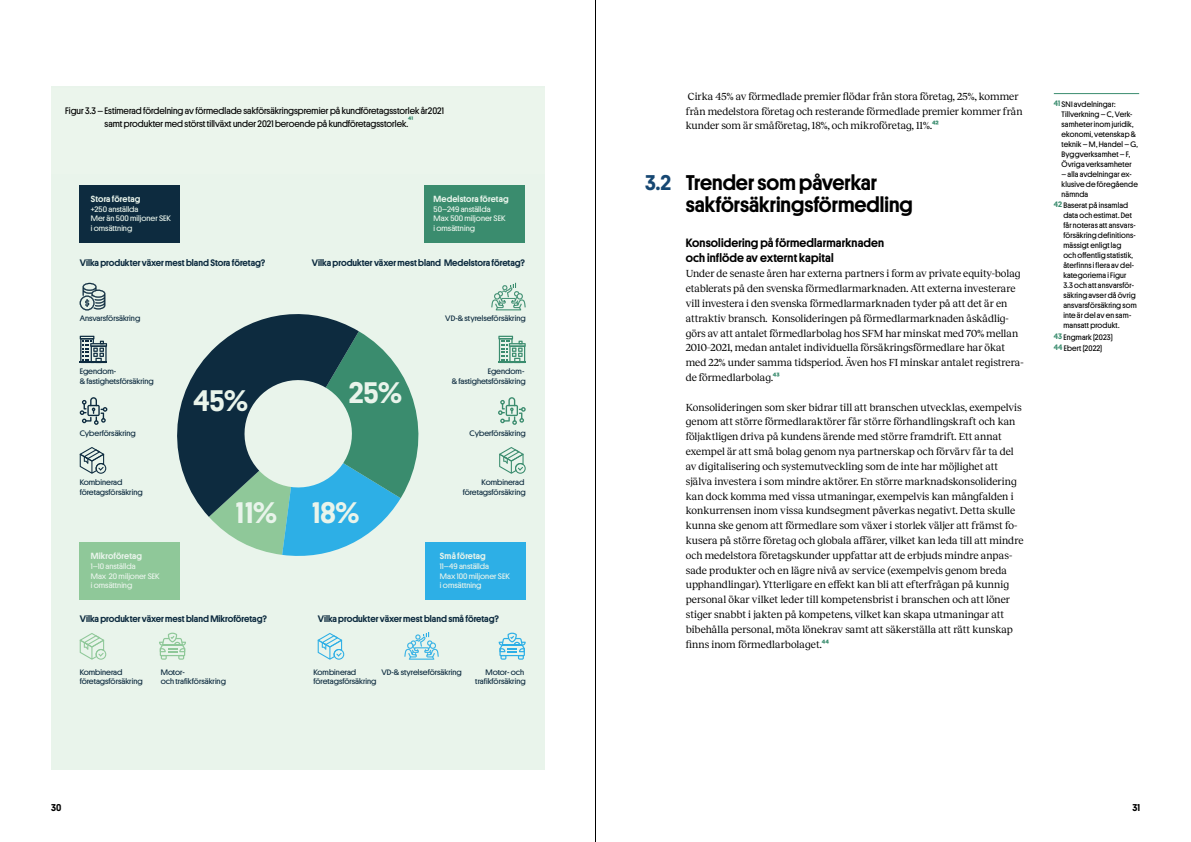
<style>
.page{position:relative;width:1191px;height:842px;background:#fff}
.page>*{position:absolute;margin:0;border:0;box-sizing:border-box;transform-origin:0 0}
.t1{font:500 30px "Platform";letter-spacing:.005em;color:#e9f4eb}
.Siffra_Rubrik{font:500 21.5px "Platform";color:#000}
.Siffra___Rubrik_tvår{font:500 21.5px "Platform";color:#000}
.Siffra___Rubrik_tvår-2{font:500 21.5px "Platform";color:#164772}
.Underrubrik{font:500 12.2px/14.8px "Platform";letter-spacing:.01em;color:#000}
.Bröd_Ej_indrag{font:10.6px/14.8px "Reckless";color:#000}
.t2{font:500 10px "Platform";color:#000}
.t3{font:500 9.5px "Platform";color:#0d2b3f}
.Grafhänvisning{font:9.5px/13px "Platform";color:#000}
.t4{font:500 9px "Platform";letter-spacing:.01em;color:#e9f4eb}
.Fotnoter_Bröd{font:8px/10px "Platform";letter-spacing:.015em;color:#000}
.t5{font:8px/9.6px "Platform";color:#0d2b3f;scale:1.06 1}
.t6{font:8px/9.6px "Platform";color:#e9f4eb;scale:1.06 1}
.s1{font-family:"Platform";font-weight:500;color:#3a8c6e}
.s2{font-weight:500;color:#3a8c6e}
</style>
<div class="page">
<hr style="left:595px;top:0;width:1px;height:842px;background:#000">
<div style="left:51px;top:94px;width:493px;height:676px;background:#e9f4eb"></div>
<svg style="left:159px;top:633px;width:27px;height:27px"></svg>
<svg style="left:498px;top:633px;width:28px;height:27px"></svg>
<svg style="left:80px;top:283px;width:25px;height:27px"></svg>
<svg style="left:80px;top:397px;width:27px;height:28px"></svg>
<svg style="left:498px;top:397px;width:28px;height:28px"></svg>
<svg style="left:177px;top:314px;width:181px;height:203px;fill:#0d2b3f"></svg>
<svg style="left:209px;top:331px;width:210px;height:225px"></svg>
<svg style="left:491px;top:283px;width:35px;height:27px"></svg>
<svg style="left:404px;top:632px;width:35px;height:28px"></svg>
<svg style="left:318px;top:633px;width:26px;height:27px"></svg>
<svg style="left:80px;top:447px;width:26px;height:27px"></svg>
<svg style="left:499px;top:447px;width:27px;height:27px"></svg>
<svg style="left:80px;top:633px;width:26px;height:27px"></svg>
<svg style="left:80px;top:336px;width:27px;height:27px"></svg>
<svg style="left:498px;top:336px;width:28px;height:27px"></svg>
<div style="left:80px;top:542px;width:100px;height:58px;background:#8fc899"></div>
<div style="left:425px;top:542px;width:101px;height:58px;background:#2dafe6"></div>
<div style="left:425px;top:185px;width:100px;height:57px;background:#3a8c6e"></div>
<div style="left:80px;top:185px;width:100px;height:57px;background:#0d2b3f"></div>
<hr style="left:1053px;top:93px;width:86px;height:1px;background:#3a8c6e">
<div style="left:51px;top:89px;width:493px;height:85px;background:#ebf5ec"></div>
<p class="Grafhänvisning" style="left:105px;top:103px;width:341px;text-indent:-39px">Figur 3.3 – Estimerad fördelning av förmedlade sakförsäkringspremier på kundföretagsstorlek år2021 samt produkter med störst tillväxt under 2021 beroende på kundföretagsstorlek.<sup>41</sup></p>
<p class="t4" style="left:91px;top:192px;width:51px">Stora företag</p>
<p class="t6" style="left:91px;top:204px;width:77px">+250 anställda<br>Mer än 500 miljoner SEK i omsättning</p>
<p class="t4" style="left:433px;top:192px;width:77px">Medelstora företag</p>
<p class="t6" style="left:433px;top:204px;width:69px">50–249 anställda<br>Max 500 miljoner SEK i omsättning</p>
<p class="t3" style="left:80px;top:256px;width:187px">Vilka produkter växer mest bland Stora företag?</p>
<p class="t3" style="left:312px;top:256px;width:215px">Vilka produkter växer mest bland Medelstora företag?</p>
<p class="t5" style="left:80px;top:313px;width:59px">Ansvarsförsäkring</p>
<p class="t5" style="left:445px;top:313px;width:77px">VD-&amp; styrelseförsäkring</p>
<p class="t5" style="left:80px;top:366px;width:71px">Egendom-<br>&amp; fastighetsförsäkring</p>
<p class="t5" style="left:452px;top:366px;width:71px;text-align:right">Egendom-<br>&amp; fastighetsförsäkring</p>
<p class="t1" style="left:193px;top:378px;width:56px">45%</p>
<p class="t1" style="left:349px;top:371px;width:55px">25%</p>
<p class="t5" style="left:80px;top:428px;width:54px">Cyberförsäkring</p>
<p class="t5" style="left:469px;top:428px;width:54px">Cyberförsäkring</p>
<p class="t5" style="left:80px;top:477px;width:61px">Kombinerad företagsförsäkring</p>
<p class="t4" style="left:91px;top:550px;width:53px">Mikroföretag</p>
<p class="t6" style="left:91px;top:561px;width:66px">1–10 anställda<br>Max 20 miljoner SEK i omsättning</p>
<p class="t1" style="left:236px;top:491px;width:125px">11% 18%</p>
<p class="t5" style="left:463px;top:477px;width:61px;text-align:right">Kombinerad företagsförsäkring</p>
<p class="t4" style="left:440px;top:550px;width:47px">Små företag</p>
<p class="t6" style="left:440px;top:561px;width:67px">11–49 anställda<br>Max 100 miljoner SEK i omsättning</p>
<p class="t3" style="left:80px;top:612px;width:189px">Vilka produkter växer mest bland Mikroföretag?</p>
<p class="t3" style="left:318px;top:612px;width:183px">Vilka produkter växer mest bland små företag?</p>
<p class="t5" style="left:80px;top:667px;width:61px">Kombinerad företagsförsäkring</p>
<p class="t5" style="left:313px;top:667px;width:61px">Kombinerad företagsförsäkring</p>
<p class="t5" style="left:381px;top:667px;width:77px">VD-&amp; styrelseförsäkring</p>
<p class="t5" style="left:161px;top:667px;width:63px">Motor-<br>och trafikförsäkring</p>
<p class="t5" style="left:475px;top:667px;width:49px;text-align:right">Motor- och trafikförsäkring</p>
<p class="Bröd_Ej_indrag" style="left:686px;top:88px;width:338px">Cirka 45% av förmedlade premier flödar från stora företag, 25%, kommer från medelstora företag och resterande förmedlade premier kommer från kunder som är småföretag, 18%, och mikroföretag, 11%.<span class="s1">42</span></p>
<p class="Siffra___Rubrik_tvår-2" style="left:645px;top:167px;width:27px">3.2</p>
<p class="Siffra___Rubrik_tvår" style="left:686px;top:167px;width:193px">Trender som påverkar</p>
<p class="Siffra_Rubrik" style="left:686px;top:189px;width:228px">sakförsäkringsförmedling</p>
<p class="Underrubrik" style="left:686px;top:234px;width:200px">Konsolidering på förmedlarmarknaden och inflöde av externt kapital</p>
<p class="Bröd_Ej_indrag" style="left:686px;top:266px;width:339px">Under de senaste åren har externa partners i form av private equity-bolag etablerats på den svenska förmedlarmarknaden. Att externa investerare vill investera i den svenska förmedlarmarknaden tyder på att det är en attraktiv bransch. Konsolideringen på förmedlarmarknaden åskådlig&shy;görs av att antalet förmedlarbolag hos SFM har minskat med 70% mellan 2010–2021, medan antalet individuella försäkringsförmedlare har ökat med 22% under samma tidsperiod. Även hos FI minskar antalet registrera&shy;de förmedlarbolag.<span class="s1">43</span></p>
<p class="Bröd_Ej_indrag" style="left:686px;top:399px;width:339px">Konsolideringen som sker bidrar till att branschen utvecklas, exempelvis genom att större förmedlaraktörer får större förhandlingskraft och kan följaktligen driva på kundens ärende med större framdrift. Ett annat exempel är att små bolag genom nya partnerskap och förvärv får ta del av digitalisering och systemutveckling som de inte har möjlighet att själva investera i som mindre aktörer. En större marknadskonsolidering kan dock komma med vissa utmaningar, exempelvis kan mångfalden i konkurrensen inom vissa kundsegment påverkas negativt. Detta skulle kunna ske genom att förmedlare som växer i storlek väljer att främst fo&shy;kusera på större företag och globala affärer, vilket kan leda till att mindre och medelstora företagskunder uppfattar att de erbjuds mindre anpas&shy;sade produkter och en lägre nivå av service (exempelvis genom breda upphandlingar). Ytterligare en effekt kan bli att efterfrågan på kunnig personal ökar vilket leder till kompetensbrist i branschen och att löner stiger snabbt i jakten på kompetens, vilket kan skapa utmaningar att bibehålla personal, möta lönekrav samt att säkerställa att rätt kunskap finns inom förmedlarbolaget.<span class="s1">44</span></p>
<p class="Fotnoter_Bröd" style="left:1061px;top:99px;width:78px;text-indent:-8px"><span class="s2">41</span> SNI avdelningar:<br>Tillverkning – C, Verk&shy;samheter inom juridik, ekonomi, vetenskap &amp; teknik – M, Handel – G,<br>Byggverksamhet – F,<br>Övriga verksamheter</p>
<p class="Fotnoter_Bröd" style="left:1061px;top:169px;width:78px">– alla avdelningar ex&shy;klusive de föregående nämnda</p>
<p class="Fotnoter_Bröd" style="left:1063px;top:200px;width:75px;text-indent:-10px"><span class="s2">42</span> Baserat på insamlad data och estimat. Det får noteras att ansvars&shy;försäkring definitions&shy;mässigt enligt lag<br>och offentlig statistik, återfinns i flera av del&shy;kategorierna i Figur<br>3.3 och att ansvarsför&shy;säkring avser då övrig ansvarsförsäkring som inte är del av en sam&shy;mansatt produkt.</p>
<p class="Fotnoter_Bröd" style="left:1053px;top:331px;width:60px"><span class="s2">43</span> Engmark (2023)</p>
<p class="Fotnoter_Bröd" style="left:1053px;top:343px;width:50px"><span class="s2">44</span> Ebert (2022)</p>
<p class="t2" style="left:51px;top:800px;width:12px">30</p>
<p class="t2" style="left:1132px;top:800px;width:9px">31</p>
</div>
